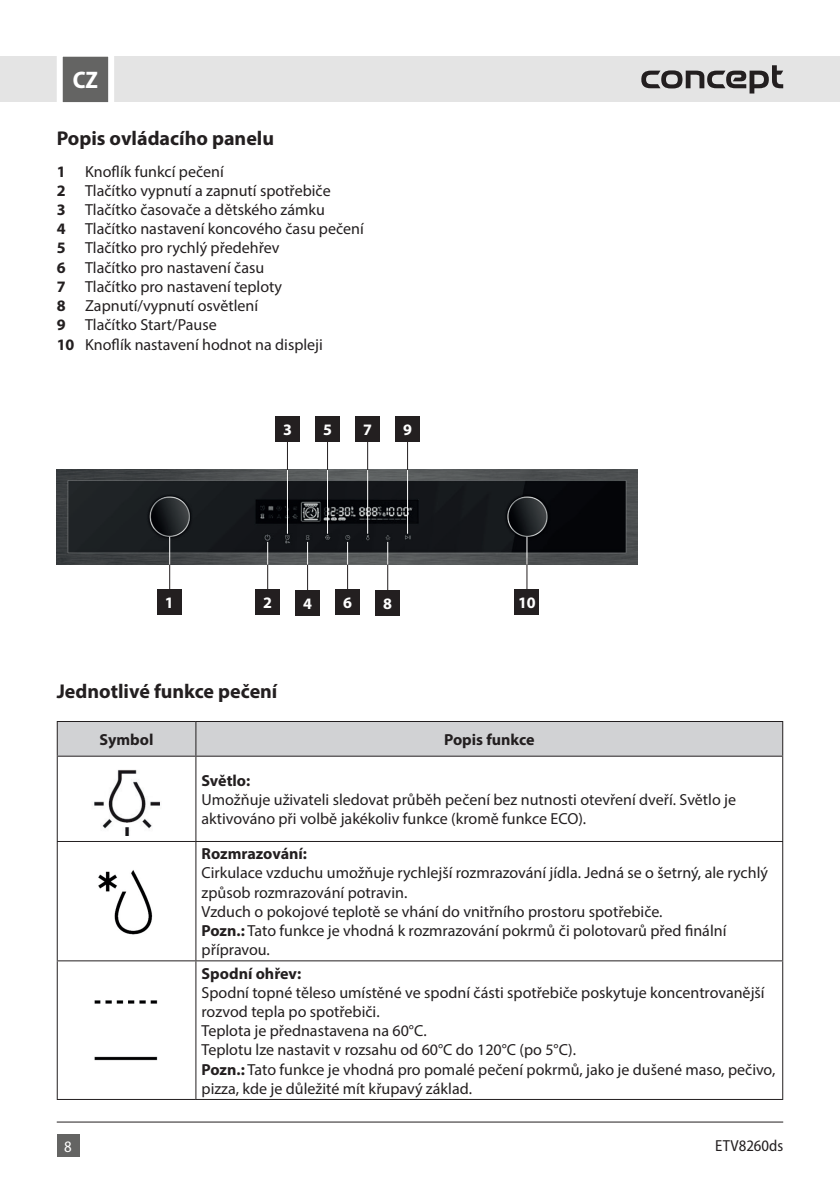
<style>
.page{position:relative;width:840px;height:1191px;background:#fff}
.page>*{position:absolute;margin:0;border:0;box-sizing:border-box;transform-origin:0 0}
.t1{font:700 semi-condensed 24px "Myriad Pro";color:#fff}
.t2{font:700 20px "Myriad Pro";color:#231f20}
.t3{font:16px/19.2px "Myriad Pro";color:#231f20}
.t4{font:700 16px "Myriad Pro";color:#231f20}
.t5{font:700 16px "Myriad Pro";color:#fff}
.t6{font:semi-condensed 16px "Myriad Pro";color:#231f20}
.t7{font:semi-condensed 16px "Myriad Pro";color:#fff}
.s1{font-weight:700}
</style>
<div class="page">
<div style="left:58px;top:722px;width:723px;height:33px;background:#d1d2d4"></div>
<svg style="left:58px;top:756px;width:723px;height:343px"></svg>
<hr style="left:57px;top:721px;width:139px;height:1px;background:#231f20">
<hr style="left:57px;top:722px;width:1px;height:33px;background:#231f20">
<hr style="left:196px;top:721px;width:586px;height:1px;background:#231f20">
<hr style="left:195px;top:722px;width:1px;height:33px;background:#231f20">
<hr style="left:781px;top:722px;width:1px;height:33px;background:#231f20">
<hr style="left:57px;top:755px;width:139px;height:1px;background:#231f20">
<hr style="left:57px;top:756px;width:1px;height:85px;background:#231f20">
<hr style="left:196px;top:755px;width:586px;height:1px;background:#231f20">
<hr style="left:195px;top:756px;width:1px;height:85px;background:#231f20">
<hr style="left:781px;top:756px;width:1px;height:85px;background:#231f20">
<hr style="left:57px;top:841px;width:139px;height:1px;background:#231f20">
<hr style="left:57px;top:842px;width:1px;height:118px;background:#231f20">
<hr style="left:196px;top:841px;width:586px;height:1px;background:#231f20">
<hr style="left:195px;top:842px;width:1px;height:118px;background:#231f20">
<hr style="left:781px;top:842px;width:1px;height:118px;background:#231f20">
<hr style="left:57px;top:960px;width:139px;height:1px;background:#231f20">
<hr style="left:57px;top:961px;width:1px;height:138px;background:#231f20">
<hr style="left:196px;top:960px;width:586px;height:1px;background:#231f20">
<hr style="left:195px;top:961px;width:1px;height:138px;background:#231f20">
<hr style="left:781px;top:961px;width:1px;height:138px;background:#231f20">
<hr style="left:57px;top:1099px;width:139px;height:1px;background:#231f20">
<hr style="left:196px;top:1099px;width:586px;height:1px;background:#231f20">
<img style="left:87px;top:762px;width:79px;height:74px">
<img style="left:91px;top:858px;width:71px;height:86px">
<img style="left:87px;top:992px;width:79px;height:74px">
<div style="left:157px;top:590px;width:24px;height:25px;background:#231f20"></div>
<div style="left:514px;top:590px;width:25px;height:25px;background:#231f20"></div>
<div style="left:255px;top:590px;width:25px;height:25px;background:#231f20"></div>
<div style="left:335px;top:590px;width:24px;height:25px;background:#231f20"></div>
<div style="left:275px;top:416px;width:24px;height:26px;background:#231f20"></div>
<div style="left:315px;top:416px;width:24px;height:26px;background:#231f20"></div>
<div style="left:355px;top:416px;width:24px;height:26px;background:#231f20"></div>
<div style="left:395px;top:416px;width:24px;height:26px;background:#231f20"></div>
<div style="left:295px;top:590px;width:24px;height:25px;background:#231f20"></div>
<div style="left:375px;top:590px;width:24px;height:25px;background:#231f20"></div>
<img style="left:57px;top:470px;width:579px;height:94px">
<hr style="left:169px;top:557px;width:1px;height:34px;background:#231f20">
<hr style="left:267px;top:557px;width:1px;height:34px;background:#231f20">
<hr style="left:287px;top:439px;width:1px;height:34px;background:#231f20">
<hr style="left:327px;top:439px;width:1px;height:34px;background:#231f20">
<hr style="left:367px;top:439px;width:1px;height:34px;background:#231f20">
<hr style="left:407px;top:439px;width:1px;height:34px;background:#231f20">
<hr style="left:307px;top:557px;width:1px;height:34px;background:#231f20">
<hr style="left:347px;top:557px;width:1px;height:34px;background:#231f20">
<hr style="left:387px;top:557px;width:1px;height:34px;background:#231f20">
<hr style="left:526px;top:557px;width:1px;height:34px;background:#231f20">
<svg style="left:169px;top:537px;width:1px;height:27px"></svg>
<svg style="left:267px;top:542px;width:1px;height:22px"></svg>
<hr style="left:287px;top:470px;width:1px;height:64px;background:#fff">
<hr style="left:327px;top:470px;width:1px;height:64px;background:#fff">
<hr style="left:367px;top:470px;width:1px;height:64px;background:#fff">
<hr style="left:407px;top:470px;width:1px;height:64px;background:#fff">
<svg style="left:307px;top:542px;width:1px;height:22px"></svg>
<svg style="left:347px;top:542px;width:1px;height:22px"></svg>
<svg style="left:387px;top:542px;width:1px;height:22px"></svg>
<svg style="left:526px;top:537px;width:1px;height:27px"></svg>
<div style="left:0;top:57px;width:839px;height:45px;background:#e4e4e4"></div>
<div style="left:57px;top:1134px;width:22px;height:23px;background:#646463"></div>
<svg style="left:54px;top:56px;width:63px;height:47px;background:#909090"></svg>
<hr style="left:57px;top:1121px;width:725px;height:1px;background:#231f20">
<svg style="left:641px;top:65px;width:141px;height:28px"></svg>
<h1 class="t1" style="left:73px;top:65px;width:27px">CZ</h1>
<p class="t2" style="left:57px;top:126px;width:219px">Popis ovládacího panelu</p>
<p class="t3" style="left:57px;top:161px;width:308px"><span class="s1">1</span> Knoflík funkcí pečení<br><span class="s1">2</span> Tlačítko vypnutí a zapnutí spotřebiče<br><span class="s1">3</span> Tlačítko časovače a dětského zámku<br><span class="s1">4</span> Tlačítko nastavení koncového času pečení <span class="s1">5</span> Tlačítko pro rychlý předehřev<br><span class="s1">6</span> Tlačítko pro nastavení času<br><span class="s1">7</span> Tlačítko pro nastavení teploty<br><span class="s1">8</span> Zapnutí/vypnutí osvětlení<br><span class="s1">9</span> Tlačítko Start/Pause<br><span class="s1">10</span> Knoflík nastavení hodnot na displeji</p>
<p class="t5" style="left:283px;top:419px;width:10px">3</p>
<p class="t5" style="left:323px;top:419px;width:10px">5</p>
<p class="t5" style="left:363px;top:419px;width:10px">7</p>
<p class="t5" style="left:403px;top:419px;width:10px">9</p>
<p class="t5" style="left:165px;top:592px;width:10px">1</p>
<p class="t5" style="left:263px;top:592px;width:10px">2</p>
<p class="t5" style="left:343px;top:592px;width:10px">6</p>
<p class="t5" style="left:517px;top:592px;width:19px">10</p>
<p class="t5" style="left:303px;top:593px;width:10px">4</p>
<p class="t5" style="left:383px;top:593px;width:10px">8</p>
<p class="t2" style="left:57px;top:678px;width:222px">Jednotlivé funkce pečení</p>
<p class="t4" style="left:100px;top:729px;width:55px">Symbol</p>
<p class="t4" style="left:444px;top:729px;width:92px">Popis funkce</p>
<p class="t4" style="left:201px;top:770px;width:50px">Světlo:</p>
<p class="t3" style="left:201px;top:789px;width:535px">Umožňuje uživateli sledovat průběh pečení bez nutnosti otevření dveří. Světlo je aktivováno při volbě jakékoliv funkce (kromě funkce ECO).</p>
<p class="t4" style="left:201px;top:843px;width:107px">Rozmrazování:</p>
<p class="t3" style="left:201px;top:863px;width:567px">Cirkulace vzduchu umožňuje rychlejší rozmrazování jídla. Jedná se o šetrný, ale rychlý způsob rozmrazování potravin.<br>Vzduch o pokojové teplotě se vhání do vnitřního prostoru spotřebiče.<br><span class="s1">Pozn.:</span> Tato funkce je vhodná k rozmrazování pokrmů či polotovarů před finální přípravou.</p>
<p class="t4" style="left:201px;top:962px;width:101px">Spodní ohřev:</p>
<p class="t3" style="left:201px;top:982px;width:575px">Spodní topné těleso umístěné ve spodní části spotřebiče poskytuje koncentrovanější rozvod tepla po spotřebiči.<br>Teplota je přednastavena na 60°C.<br>Teplotu lze nastavit v rozsahu od 60°C do 120°C (po 5°C).<br><span class="s1">Pozn.:</span> Tato funkce je vhodná pro pomalé pečení pokrmů, jako je dušené maso, pečivo, pizza, kde je důležité mít křupavý základ.</p>
<p class="t7" style="left:64px;top:1136px;width:9px">8</p>
<p class="t6" style="left:714px;top:1135px;width:69px">ETV8260ds</p>
</div>
